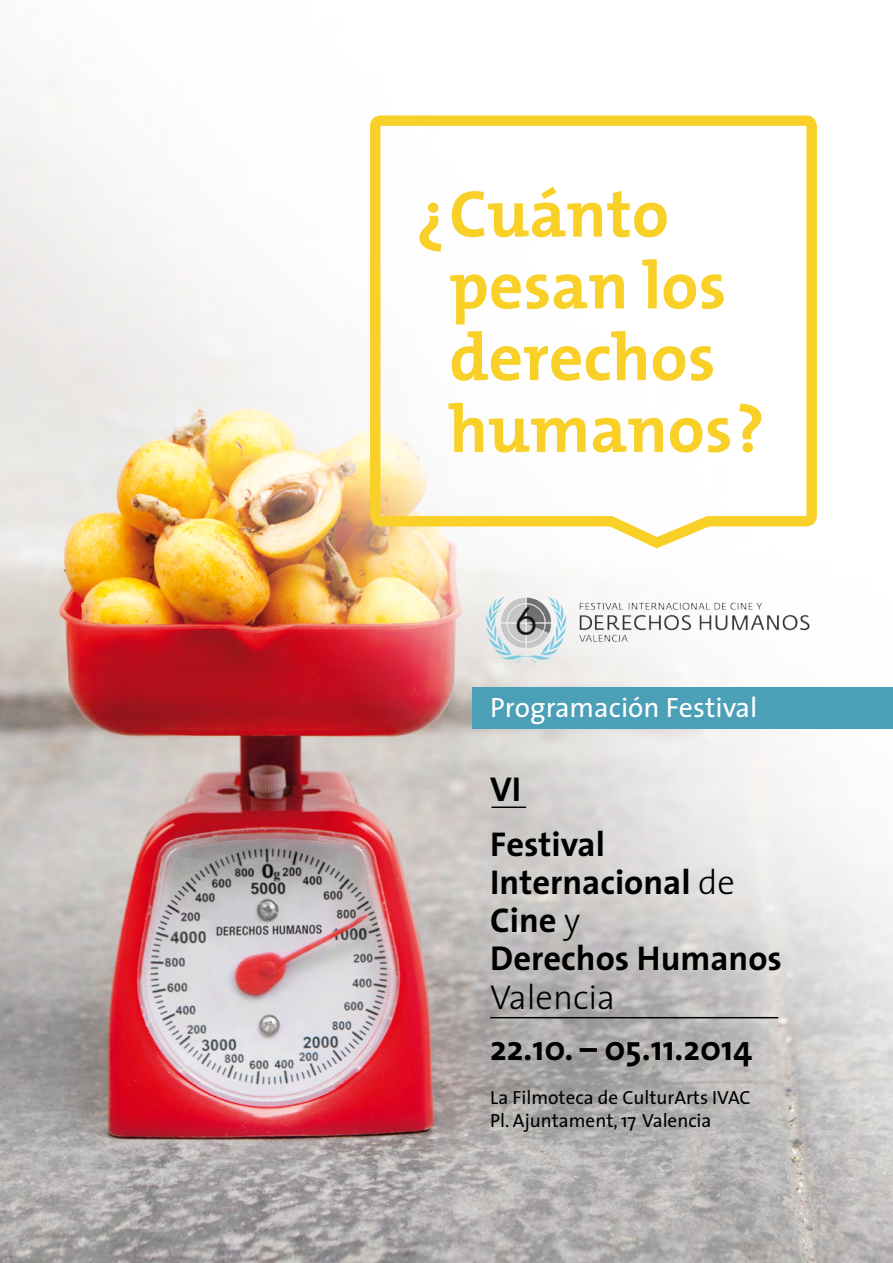
<style>
.page{position:relative;width:893px;height:1263px;background:#fff}
.page>*{position:absolute;margin:0;border:0;box-sizing:border-box;transform-origin:0 0}
.t1{font:700 67.05px/71.7px "The Mix";color:#f8d027}
.t2{font:700 34.65px/38.2px "The Sans";color:#000}
.t3{font:300 34.65px "The Sans";color:#000}
.t4{font:28.05px "The Sans";color:#fff}
.t5{font:19.05px/23px "The Sans";color:#000}
.s1{font-weight:300}
</style>
<div class="page">
<img style="left:0;top:67px;width:893px;height:1196px">
<hr style="left:491px;top:806px;width:35px;height:2px;background:#000">
<hr style="left:490px;top:1017px;width:288px;height:1px;background:#000">
<svg style="left:365px;top:110px;width:457px;height:444px"></svg>
<div style="left:473px;top:687px;width:420px;height:42px;background:#4b9fb6"></div>
<img style="left:481px;top:587px;width:331px;height:81px">
<h1 class="t1" style="left:449px;top:176px;width:317px;text-indent:-33px">¿Cuánto pesan los derechos humanos?</h1>
<p class="t4" style="left:490px;top:684px;width:269px">Programación Festival</p>
<p class="t2" style="left:490px;top:761px;width:116px;line-height:54.8px">VI<br>Festival</p>
<p class="t2" style="left:490px;top:862px;width:293px">Internacional <span class="s1">de<br></span>Cine <span class="s1">y<br></span>Derechos Humanos</p>
<p class="t3" style="left:490px;top:968px;width:127px">Valencia</p>
<p class="t2" style="left:490px;top:1028px;width:264px">22.10. – 05.11.2014</p>
<p class="t5" style="left:490px;top:1086px;width:262px">La Filmoteca de CulturArts IVAC<br>Pl. Ajuntament, 17 Valencia</p>
</div>
